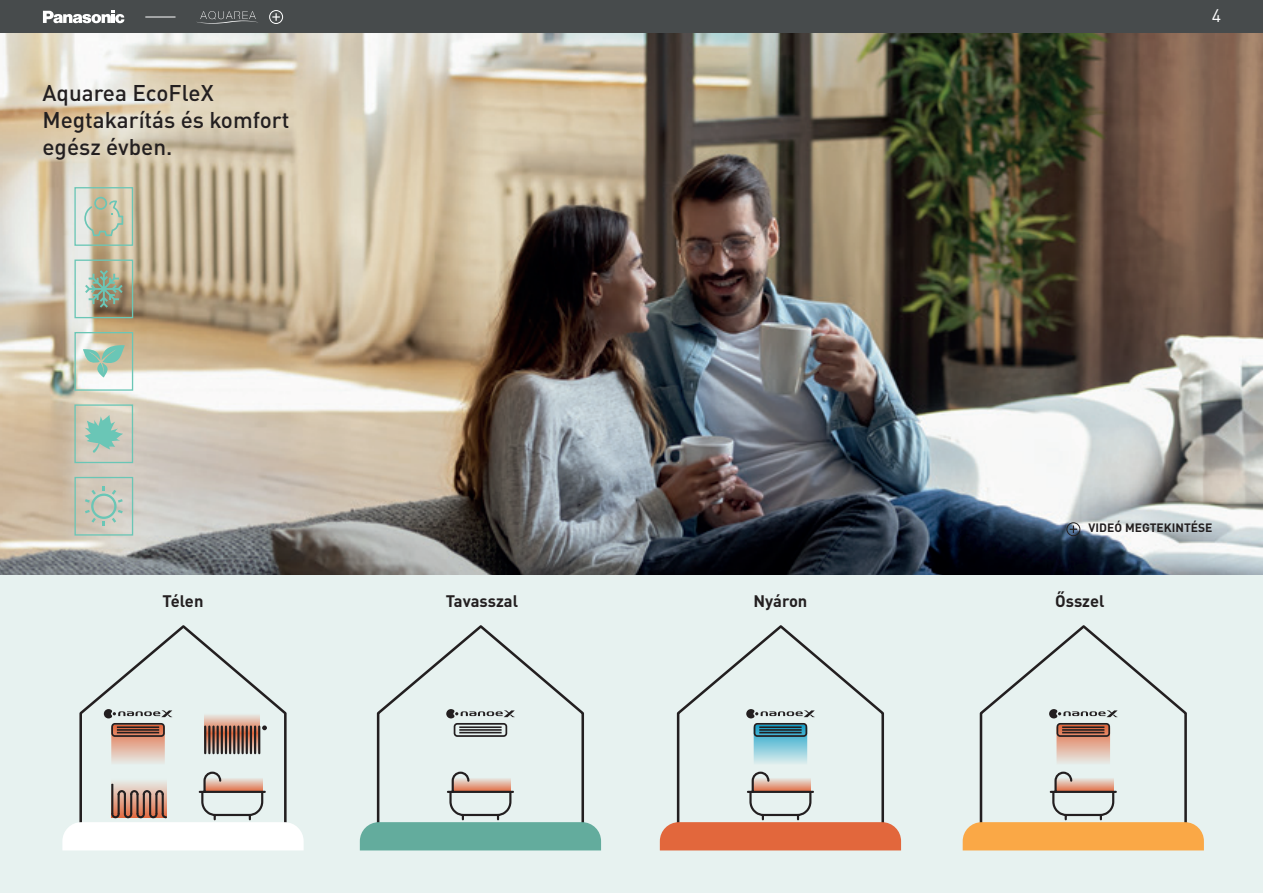
<style>
.page{position:relative;width:1263px;height:893px;background:#fff}
.page>*{position:absolute;margin:0;border:0;box-sizing:border-box;transform-origin:0 0}
.t1{font:500 22.5px/27px "DIN Pro";color:#231f20}
.t2{font:18px "DIN Pro";color:#fff}
.t3{font:700 16.5px "DIN Pro";color:#231f20}
.t4{font:700 12px "DIN Pro";color:#231f20}
</style>
<div class="page">
<div style="left:0;top:0;width:1263px;height:34px;background:#474b4c"></div>
<hr style="left:145px;top:17px;width:31px;height:1px;background:#fff">
<div style="left:0;top:33px;width:1263px;height:860px;background:#e7f2f0"></div>
<img style="left:0;top:33px;width:1263px;height:541px">
<svg style="left:85px;top:270px;width:38px;height:38px"></svg>
<div style="left:74px;top:260px;width:59px;height:58px;border:1px solid #6ac6b6"></div>
<svg style="left:84px;top:415px;width:39px;height:38px"></svg>
<div style="left:74px;top:404px;width:59px;height:59px;border:1px solid #6ac6b6"></div>
<svg style="left:83px;top:345px;width:42px;height:33px"></svg>
<div style="left:74px;top:332px;width:59px;height:59px;border:1px solid #6ac6b6"></div>
<svg style="left:85px;top:487px;width:38px;height:39px"></svg>
<div style="left:74px;top:477px;width:59px;height:59px;border:1px solid #6ac6b6"></div>
<svg style="left:62px;top:625px;width:242px;height:225px"></svg>
<svg style="left:360px;top:625px;width:241px;height:225px"></svg>
<svg style="left:660px;top:625px;width:241px;height:225px"></svg>
<svg style="left:963px;top:625px;width:241px;height:225px"></svg>
<div style="left:1066px;top:522px;width:14px;height:14px;border:1px solid #231f20;border-radius:50%"></div>
<svg style="left:1070px;top:525px;width:7px;height:8px"></svg>
<svg style="left:197px;top:11px;width:61px;height:13px"></svg>
<div style="left:269px;top:10px;width:14px;height:14px;border:1px solid #fff;border-radius:50%"></div>
<svg style="left:272px;top:13px;width:8px;height:8px"></svg>
<svg style="left:43px;top:11px;width:81px;height:12px"></svg>
<svg style="left:84px;top:197px;width:39px;height:39px;background:#c0c3a8"></svg>
<div style="left:74px;top:187px;width:59px;height:59px;border:1px solid #6ac6b6"></div>
<p class="t1" style="left:43px;top:77px;width:248px">Aquarea EcoFleX<br>Megtakarítás és komfort egész évben.</p>
<p class="t2" style="left:1212px;top:2px;width:11px">4</p>
<p class="t4" style="left:1089px;top:517px;width:125px">VIDEÓ MEGTEKINTÉSE</p>
<p class="t3" style="left:163px;top:587px;width:42px">Télen</p>
<p class="t3" style="left:446px;top:587px;width:74px">Tavasszal</p>
<p class="t3" style="left:753px;top:587px;width:55px">Nyáron</p>
<p class="t3" style="left:1055px;top:587px;width:51px">Ősszel</p>
</div>
